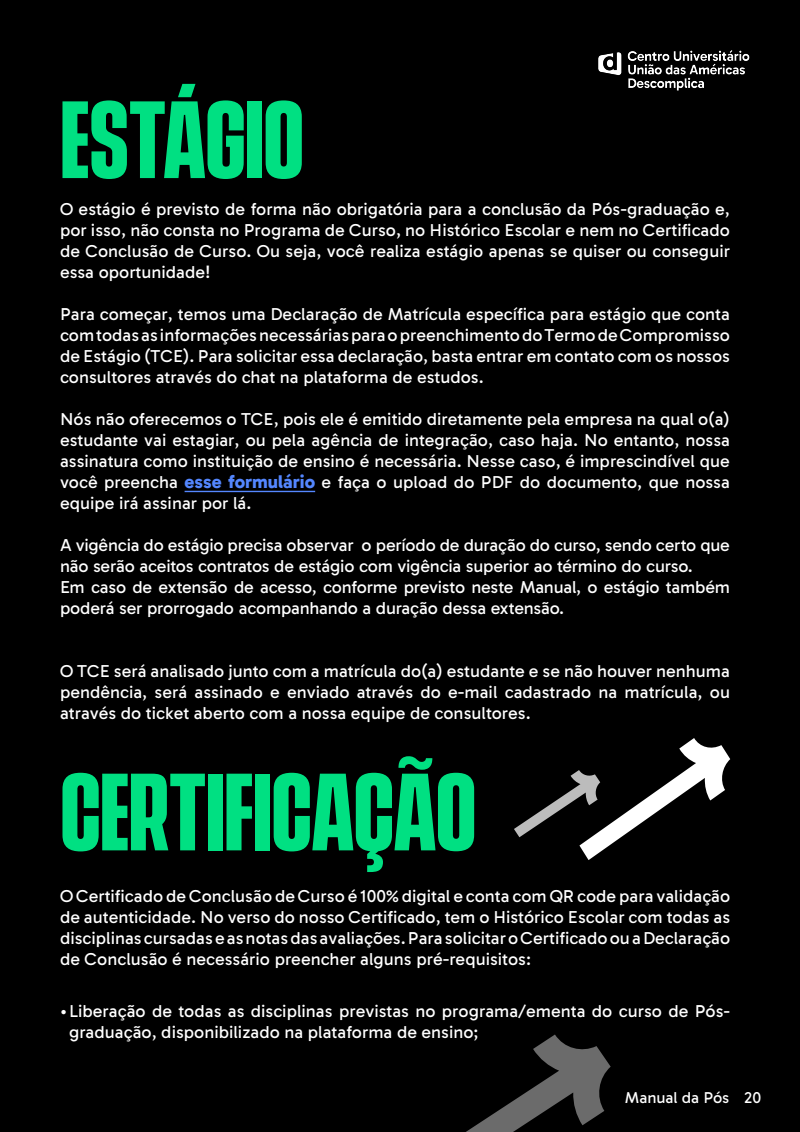
<style>
.page{position:relative;width:800px;height:1132px;background:#000}
.page>*{position:absolute;margin:0;border:0;box-sizing:border-box;transform-origin:0 0}
.Título_1{font:700 100px "Vanguard CF";letter-spacing:-.015em;color:#00e082}
.t1{font:17.5px/21px "Aprova Sans";color:#fff;text-align:justify}
.t2{font:16px "Aprova Sans";color:#fff}
.s1{font-weight:900;color:#5487ff}
</style>
<div class="page">
<img style="left:598px;top:50px;width:152px;height:41px">
<svg style="left:466px;top:1034px;width:145px;height:98px"></svg>
<svg style="left:514px;top:738px;width:216px;height:122px"></svg>
<hr style="left:185px;top:491px;width:130px;height:1px;background:#5487ff">
<h1 class="Título_1" style="left:60px;top:79px;width:246px">ESTÁGIO</h1>
<p class="t1" style="left:60px;top:199px;width:672px">O estágio é previsto de forma não obrigatória para a conclusão da Pós-graduação e, por isso, não consta no Programa de Curso, no Histórico Escolar e nem no Certificado de Conclusão de Curso. Ou seja, você realiza estágio apenas se quiser ou conseguir essa oportunidade!</p>
<p class="t1" style="left:60px;top:304px;width:672px">Para começar, temos uma Declaração de Matrícula específica para estágio que conta com todas as informações necessárias para o preenchimento do Termo de Compromisso de Estágio (TCE). Para solicitar essa declaração, basta entrar em contato com os nossos</p>
<p class="t1" style="left:60px;top:367px;width:425px">consultores através do chat na plataforma de estudos.</p>
<p class="t1" style="left:60px;top:409px;width:672px">Nós não oferecemos o TCE, pois ele é emitido diretamente pela empresa na qual o(a) estudante vai estagiar, ou pela agência de integração, caso haja. No entanto, nossa assinatura como instituição de ensino é necessária. Nesse caso, é imprescindível que você preencha <span class="s1">esse formulário</span> e faça o upload do PDF do documento, que nossa equipe irá assinar por lá.</p>
<p class="t1" style="left:60px;top:535px;width:671px">A vigência do estágio precisa observar o período de duração do curso, sendo certo que não serão aceitos contratos de estágio com vigência superior ao término do curso.</p>
<p class="t1" style="left:60px;top:577px;width:672px">Em caso de extensão de acesso, conforme previsto neste Manual, o estágio também poderá ser prorrogado acompanhando a duração dessa extensão.</p>
<p class="t1" style="left:60px;top:661px;width:672px">O TCE será analisado junto com a matrícula do(a) estudante e se não houver nenhuma pendência, será assinado e enviado através do e-mail cadastrado na matrícula, ou através do ticket aberto com a nossa equipe de consultores.</p>
<h1 class="Título_1" style="left:60px;top:751px;width:418px">CERTIFICAÇÃO</h1>
<p class="t1" style="left:60px;top:886px;width:672px">O Certificado de Conclusão de Curso é 100% digital e conta com QR code para validação de autenticidade. No verso do nosso Certificado, tem o Histórico Escolar com todas as disciplinas cursadas e as notas das avaliações. Para solicitar o Certificado ou a Declaração de Conclusão é necessário preencher alguns pré-requisitos:</p>
<p class="t1" style="left:69px;top:1001px;width:663px;text-indent:-9px">•Liberação de todas as disciplinas previstas no programa/ementa do curso de Pós&shy;graduação, disponibilizado na plataforma de ensino;</p>
<p class="t2" style="left:625px;top:1087px;width:138px">Manual da Pós 20</p>
</div>
